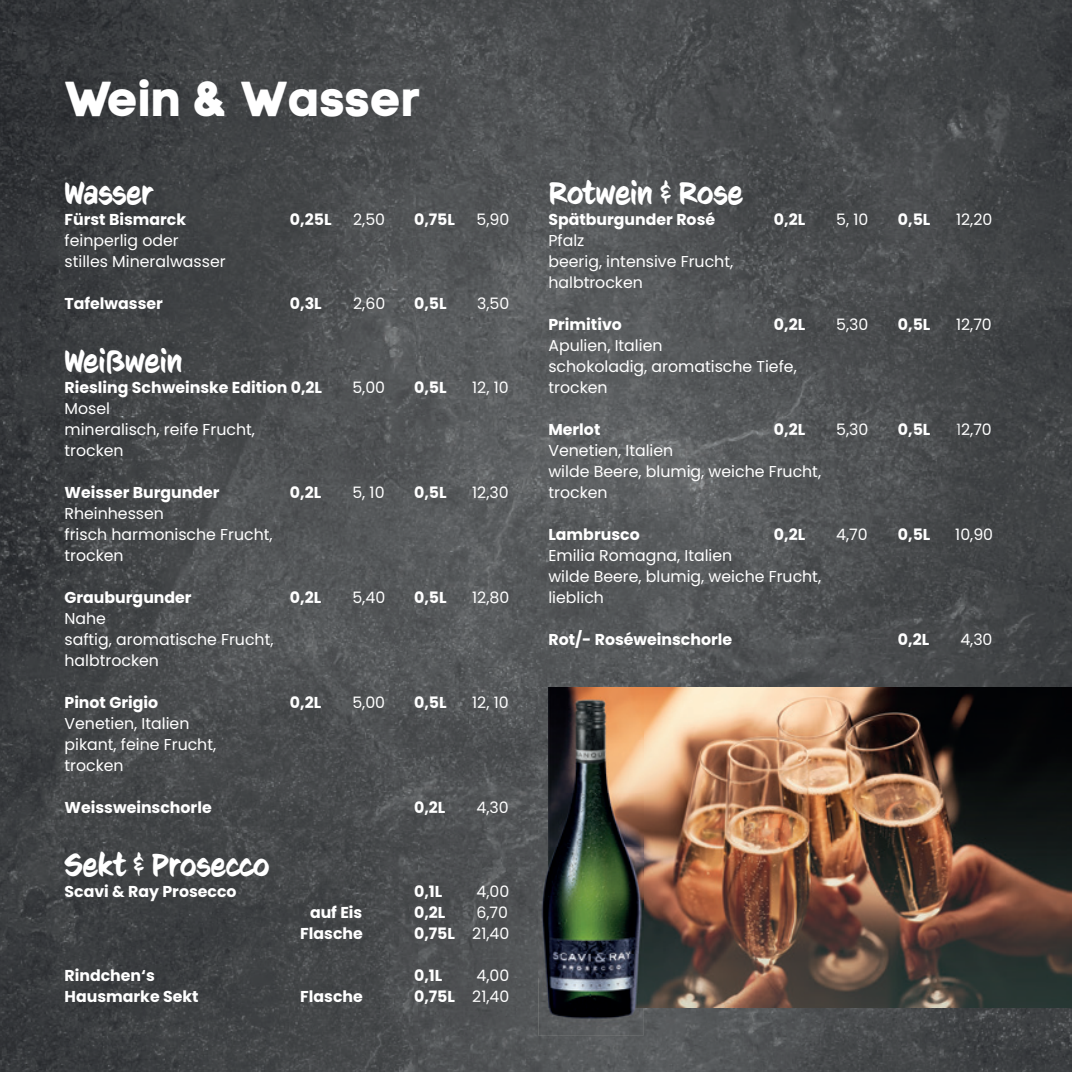
<style>
.page{position:relative;width:1072px;height:1072px;background:#fff}
.page>*{position:absolute;margin:0;border:0;box-sizing:border-box;transform-origin:0 0}
.t1{font:49px "Code Pro Bold LC";color:#fff}
.t2{font:31.5px "CC Sign Language";color:#fff}
.t3{font:15.75px/21px "Poppins";color:#fff}
.t4{font:700 15.75px "Poppins";color:#fff}
.s1{font-weight:400}
.s2{font-weight:300}
</style>
<div class="page">
<img style="left:0;top:0;width:833px;height:416px">
<img style="left:833px;top:0;width:238px;height:687px">
<img style="left:0;top:416px;width:416px;height:655px">
<img style="left:416px;top:416px;width:418px;height:298px">
<img style="left:416px;top:714px;width:179px;height:357px">
<img style="left:595px;top:1007px;width:476px;height:64px">
<img style="left:548px;top:687px;width:523px;height:320px">
<img style="left:538px;top:687px;width:10px;height:290px">
<img style="left:538px;top:977px;width:105px;height:58px">
<h1 class="t1" style="left:64px;top:69px;width:359px">Wein &amp; Wasser</h1>
<h2 class="t2" style="left:64px;top:176px;width:91px">Wasser</h2>
<p class="t4" style="left:64px;top:210px;width:123px">Fürst Bismarck</p>
<p class="t4" style="left:290px;top:210px;width:43px">0,25L</p>
<p class="t3" style="left:353px;top:209px;width:33px">2,50</p>
<p class="t4" style="left:414px;top:210px;width:42px">0,75L</p>
<p class="t3" style="left:476px;top:209px;width:34px">5,90</p>
<p class="t3" style="left:64px;top:230px;width:163px">feinperlig oder stilles Mineralwasser</p>
<p class="t4" style="left:64px;top:294px;width:100px">Tafelwasser</p>
<p class="t4" style="left:290px;top:294px;width:33px">0,3L</p>
<p class="t3" style="left:353px;top:293px;width:34px">2,60</p>
<p class="t4" style="left:414px;top:294px;width:34px">0,5L</p>
<p class="t3" style="left:477px;top:293px;width:34px">3,50</p>
<h2 class="t2" style="left:64px;top:344px;width:119px">Weißwein</h2>
<p class="t4" style="left:64px;top:378px;width:259px">Riesling Schweinske Edition 0,2L</p>
<p class="t3" style="left:352px;top:377px;width:34px">5,00</p>
<p class="t4" style="left:414px;top:378px;width:34px">0,5L</p>
<p class="t3" style="left:472px;top:377px;width:38px">12, 10</p>
<p class="t3" style="left:64px;top:398px;width:192px">Mosel<br>mineralisch, reife Frucht, trocken</p>
<p class="t4" style="left:64px;top:483px;width:157px">Weisser Burgunder</p>
<p class="t4" style="left:290px;top:483px;width:33px">0,2L</p>
<p class="t3" style="left:352px;top:482px;width:34px">5, 10</p>
<p class="t4" style="left:414px;top:483px;width:34px">0,5L</p>
<p class="t3" style="left:472px;top:482px;width:38px">12,30</p>
<p class="t3" style="left:64px;top:503px;width:210px">Rheinhessen<br>frisch harmonische Frucht, trocken</p>
<p class="t4" style="left:64px;top:588px;width:129px">Grauburgunder</p>
<p class="t4" style="left:290px;top:588px;width:33px">0,2L</p>
<p class="t3" style="left:352px;top:587px;width:34px">5,40</p>
<p class="t4" style="left:414px;top:588px;width:34px">0,5L</p>
<p class="t3" style="left:472px;top:587px;width:39px">12,80</p>
<p class="t3" style="left:64px;top:608px;width:210px">Nahe<br>saftig, aromatische Frucht, halbtrocken</p>
<p class="t4" style="left:64px;top:693px;width:95px">Pinot Grigio</p>
<p class="t4" style="left:290px;top:693px;width:33px">0,2L</p>
<p class="t3" style="left:352px;top:692px;width:34px">5,00</p>
<p class="t4" style="left:414px;top:693px;width:34px">0,5L</p>
<p class="t3" style="left:472px;top:692px;width:38px">12, 10</p>
<p class="t3" style="left:64px;top:713px;width:153px">Venetien, Italien pikant, feine Frucht, trocken</p>
<p class="t4" style="left:64px;top:798px;width:149px">Weissweinschorle</p>
<p class="t4" style="left:414px;top:798px;width:33px">0,2L</p>
<p class="t3" style="left:476px;top:797px;width:34px">4,30</p>
<h2 class="t2" style="left:64px;top:848px;width:206px">Sekt &amp; Prosecco</h2>
<p class="t4" style="left:64px;top:882px;width:174px">Scavi &amp; Ray Prosecco</p>
<p class="t4" style="left:414px;top:882px;width:30px">0,1L</p>
<p class="t3" style="left:476px;top:881px;width:34px">4,00</p>
<p class="t4" style="left:310px;top:903px;width:54px">auf Eis</p>
<p class="t4" style="left:414px;top:903px;width:33px">0,2L</p>
<p class="t3" style="left:476px;top:902px;width:33px">6,70</p>
<p class="t4" style="left:300px;top:924px;width:64px">Flasche</p>
<p class="t4" style="left:414px;top:924px;width:97px">0,75L <span class="s1">21,40</span></p>
<p class="t4" style="left:64px;top:966px;width:92px">Rindchen‘s</p>
<p class="t4" style="left:414px;top:966px;width:30px">0,1L</p>
<p class="t3" style="left:476px;top:965px;width:34px">4,00</p>
<p class="t4" style="left:64px;top:987px;width:136px">Hausmarke Sekt</p>
<p class="t4" style="left:300px;top:987px;width:64px">Flasche</p>
<p class="t4" style="left:414px;top:987px;width:97px">0,75L <span class="s1">21,40</span></p>
<h2 class="t2" style="left:548px;top:176px;width:196px">Rotwein &amp; Rose</h2>
<p class="t4" style="left:548px;top:210px;width:168px">Spätburgunder Rosé</p>
<p class="t4" style="left:774px;top:210px;width:33px">0,2L</p>
<p class="t3" style="left:836px;top:209px;width:34px">5, 10</p>
<p class="t4" style="left:898px;top:210px;width:34px">0,5L</p>
<p class="t3" style="left:956px;top:209px;width:38px">12,20</p>
<p class="t3" style="left:548px;top:230px;width:186px">Pfalz<br>beerig, intensive Frucht, halbtrocken</p>
<p class="t4" style="left:548px;top:315px;width:75px">Primitivo</p>
<p class="t4" style="left:774px;top:315px;width:33px">0,2L</p>
<p class="t3" style="left:836px;top:314px;width:34px">5,30</p>
<p class="t4" style="left:898px;top:315px;width:34px">0,5L</p>
<p class="t3" style="left:956px;top:314px;width:37px">12,70</p>
<p class="t3" style="left:548px;top:335px;width:250px">Apulien, Italien<br>schokoladig, aromatische Tiefe, trocken</p>
<p class="t4" style="left:548px;top:420px;width:53px">Merlot</p>
<p class="t4" style="left:774px;top:420px;width:33px">0,2L</p>
<p class="t3" style="left:836px;top:419px;width:34px">5,30</p>
<p class="t4" style="left:898px;top:420px;width:34px">0,5L</p>
<p class="t3" style="left:956px;top:419px;width:37px"><span class="s2">1</span>2,70</p>
<p class="t3" style="left:548px;top:440px;width:274px">Venetien, Italien<br>wilde Beere, blumig, weiche Frucht, trocken</p>
<p class="t4" style="left:548px;top:525px;width:93px">Lambrusco</p>
<p class="t4" style="left:774px;top:525px;width:33px">0,2L</p>
<p class="t3" style="left:836px;top:524px;width:33px">4,70</p>
<p class="t4" style="left:898px;top:525px;width:34px">0,5L</p>
<p class="t3" style="left:955px;top:524px;width:39px">10,90</p>
<p class="t3" style="left:548px;top:545px;width:274px">Emilia Romagna, Italien<br>wilde Beere, blumig, weiche Frucht, lieblich</p>
<p class="t4" style="left:548px;top:630px;width:185px">Rot/- Roséweinschorle</p>
<p class="t4" style="left:898px;top:630px;width:33px">0,2L</p>
<p class="t3" style="left:960px;top:629px;width:34px">4,30</p>
</div>
